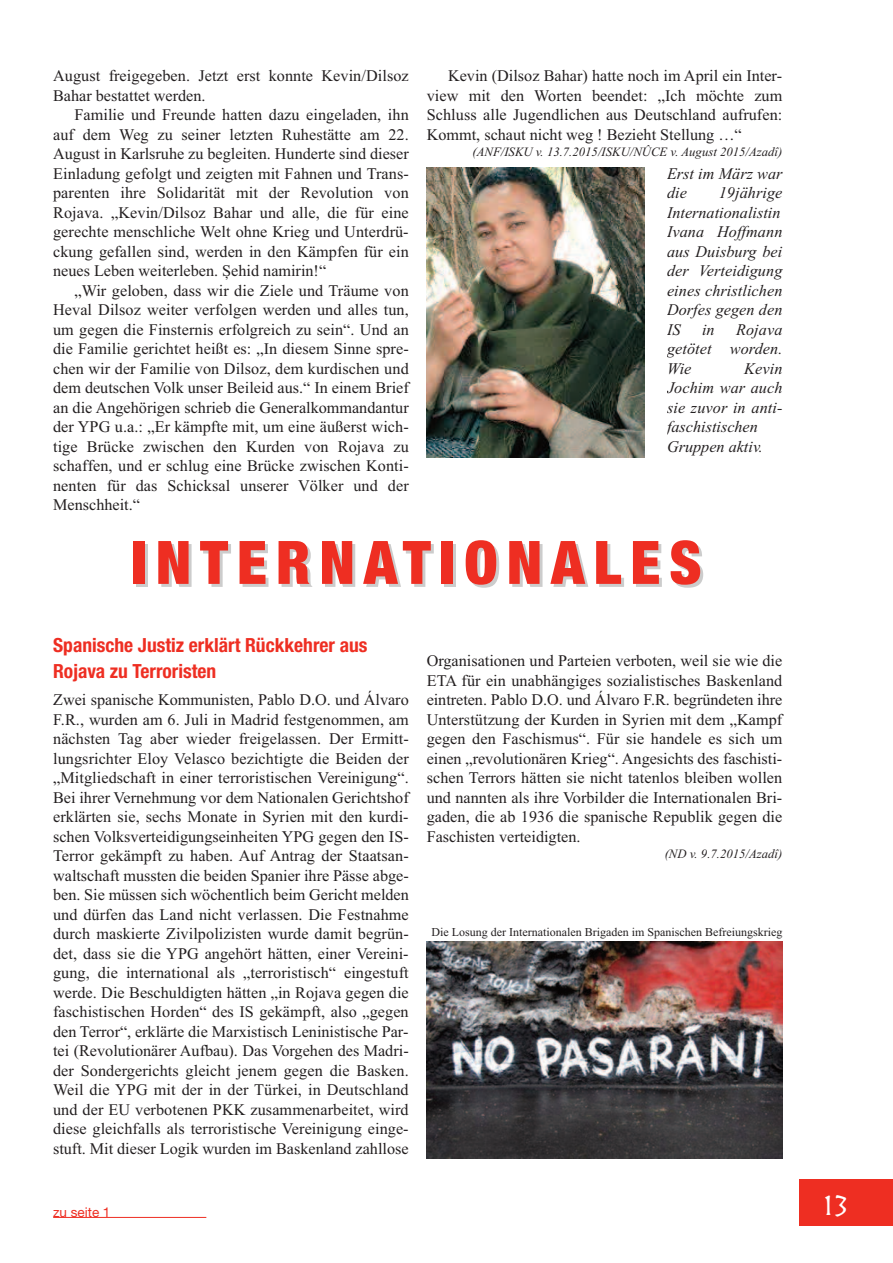
<style>
.page{position:relative;width:893px;height:1263px;background:#fff}
.page>*{position:absolute;margin:0;border:0;box-sizing:border-box;transform-origin:0 0}
.t1{font:900 condensed 60px "Helvetica Neue LT Std";letter-spacing:.15em;color:#ee2e22}
.t2{font:33px "Herculanum";color:#fff}
.t3{font:700 condensed 19.5px/25.5px "Helvetica Neue LT Pro";color:#ee2e22}
.t4{font:16.2px/19.5px "Times New Roman";color:#231f20;text-align:justify}
.t5{font:italic 16.2px/19.5px "Times New Roman";letter-spacing:.005em;color:#231f20}
.t6{font:13.5px "Helvetica Neue";color:#ee2e22}
.t7{font:italic 12.75px "Times New Roman";color:#231f20}
.t8{font:12px "Times New Roman";color:#231f20}
</style>
<div class="page">
<img style="left:427px;top:167px;width:217px;height:291px">
<div style="left:799px;top:1179px;width:94px;height:46px;background:#ee2e22"></div>
<hr style="left:53px;top:1217px;width:153px;height:1px;background:#ee2e22">
<img style="left:426px;top:942px;width:356px;height:217px">
<p class="t4" style="left:53px;top:66px;width:357px">August freigegeben. Jetzt erst konnte Kevin/Dilsoz<br>Bahar bestattet werden.</p>
<p class="t4" style="left:53px;top:105px;width:357px;text-indent:21px">Familie und Freunde hatten dazu eingeladen, ihn auf dem Weg zu seiner letzten Ruhestätte am 22.<br>August in Karlsruhe zu begleiten. Hunderte sind dieser Einladung gefolgt und zeigten mit Fahnen und Trans&shy;parenten ihre Solidarität mit der Revolution von Rojava. „Kevin/Dilsoz Bahar und alle, die für eine gerechte menschliche Welt ohne Krieg und Unterdrü&shy;ckung gefallen sind, werden in den Kämpfen für ein neues Leben weiterleben. Șehid namirin!“</p>
<p class="t4" style="left:53px;top:280px;width:357px;text-indent:21px">„Wir geloben, dass wir die Ziele und Träume von Heval Dilsoz weiter verfolgen werden und alles tun, um gegen die Finsternis erfolgreich zu sein“. Und an die Familie gerichtet heißt es: „In diesem Sinne spre&shy;chen wir der Familie von Dilsoz, dem kurdischen und dem deutschen Volk unser Beileid aus.“ In einem Brief an die Angehörigen schrieb die Generalkommandantur der YPG u.a.: „Er kämpfte mit, um eine äußerst wich&shy;tige Brücke zwischen den Kurden von Rojava zu schaffen, und er schlug eine Brücke zwischen Konti&shy;nenten für das Schicksal unserer Völker und der Menschheit.“</p>
<p class="t4" style="left:427px;top:66px;width:357px;text-indent:21px">Kevin (Dilsoz Bahar) hatte noch im April ein Inter&shy;view mit den Worten beendet: „Ich möchte zum Schluss alle Jugendlichen aus Deutschland aufrufen:<br>Kommt, schaut nicht weg ! Bezieht Stellung …“</p>
<p class="t7" style="left:472px;top:144px;width:311px">(ANF/ISKU v. 13.7.2015/ISKU/NÛCE v. August 2015/Azadî)</p>
<p class="t5" style="left:667px;top:163px;width:117px">Erst im März war die</p>
<p class="t5" style="left:667px;top:183px;width:117px;text-indent:52px">19jährige<br>Internationalistin<br>Ivana Hoffmann aus Duisburg bei der Verteidigung eines christlichen<br>Dorfes gegen den<br>IS</p>
<p class="t5" style="left:667px;top:319px;width:117px;text-align:justify;text-indent:69px">Rojava getötet worden.<br>Wie</p>
<p class="t5" style="left:702px;top:319px;width:14px">in</p>
<p class="t5" style="left:667px;top:358px;width:117px;text-indent:77px">Kevin<br>Jochim war auch sie zuvor in anti&shy;faschistischen<br>Gruppen aktiv.</p>
<h1 class="t1" style="left:131px;top:541px;width:572px">INTERNATIONALES</h1>
<p class="t3" style="left:53px;top:634px;width:316px">Spanische Justiz erklärt Rückkehrer aus<br>Rojava zu Terroristen</p>
<p class="t4" style="left:53px;top:690px;width:357px">Zwei spanische Kommunisten, Pablo D.O. und Álvaro F.R., wurden am 6. Juli in Madrid festgenommen, am nächsten Tag aber wieder freigelassen. Der Ermitt&shy;lungsrichter Eloy Velasco bezichtigte die Beiden der „Mitgliedschaft in einer terroristischen Vereinigung“.<br>Bei ihrer Vernehmung vor dem Nationalen Gerichtshof erklärten sie, sechs Monate in Syrien mit den kurdi&shy;schen Volksverteidigungseinheiten YPG gegen den IS-Terror gekämpft zu haben. Auf Antrag der Staatsan&shy;waltschaft mussten die beiden Spanier ihre Pässe abge&shy;ben. Sie müssen sich wöchentlich beim Gericht melden und dürfen das Land nicht verlassen. Die Festnahme durch maskierte Zivilpolizisten wurde damit begrün&shy;det, dass sie die YPG angehört hätten, einer Vereini&shy;gung, die international als „terroristisch“ eingestuft werde. Die Beschuldigten hätten „in Rojava gegen die faschistischen Horden“ des IS gekämpft, also „gegen den Terror“, erklärte die Marxistisch Leninistische Par&shy;tei (Revolutionärer Aufbau). Das Vorgehen des Madri&shy;der Sondergerichts gleicht jenem gegen die Basken.<br>Weil die YPG mit der in der Türkei, in Deutschland und der EU verbotenen PKK zusammenarbeitet, wird diese gleichfalls als terroristische Vereinigung einge&shy;stuft. Mit dieser Logik wurden im Baskenland zahllose</p>
<p class="t4" style="left:427px;top:651px;width:357px">Organisationen und Parteien verboten, weil sie wie die ETA für ein unabhängiges sozialistisches Baskenland eintreten. Pablo D.O. und Álvaro F.R. begründeten ihre Unterstützung der Kurden in Syrien mit dem „Kampf gegen den Faschismus“. Für sie handele es sich um einen „revolutionären Krieg“. Angesichts des faschisti&shy;schen Terrors hätten sie nicht tatenlos bleiben wollen und nannten als ihre Vorbilder die Internationalen Bri&shy;gaden, die ab 1936 die spanische Republik gegen die Faschisten verteidigten.</p>
<p class="t7" style="left:665px;top:846px;width:119px">(ND v. 9.7.2015/Azadî)</p>
<p class="t8" style="left:431px;top:925px;width:352px">Die Losung der Internationalen Brigaden im Spanischen Befreiungskrieg</p>
<p class="t6" style="left:53px;top:1200px;width:59px">zu seite 1</p>
<h2 class="t2" style="left:823px;top:1183px;width:28px">13</h2>
</div>
